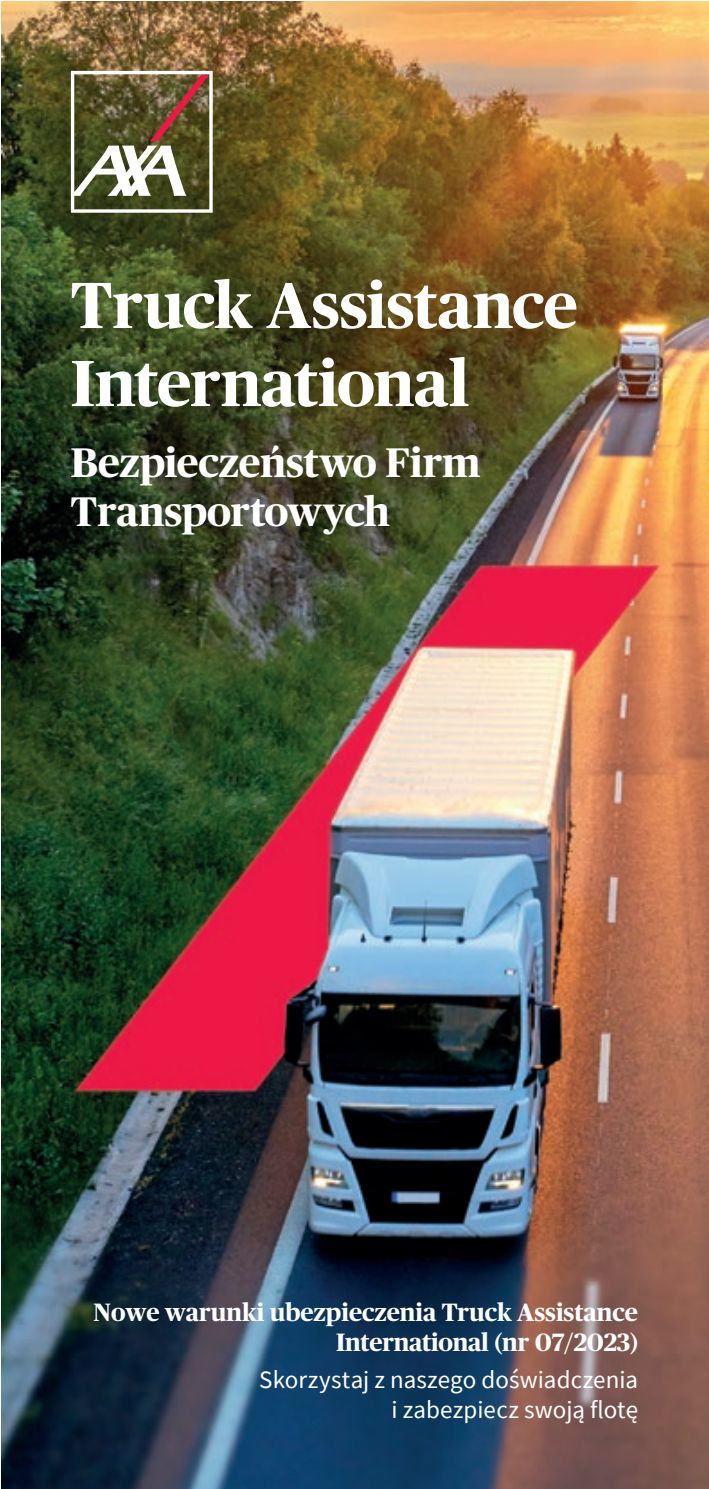
<style>
.page{position:relative;width:709px;height:1489px;background:#fff}
.page>*{position:absolute;margin:0;border:0;box-sizing:border-box;transform-origin:0 0}
.t1{font:700 65px/78px "Publico Headline";letter-spacing:-.01em;color:#fff}
.t2{font:700 41.25px/49.5px "Publico Headline";color:#fff}
.t3{font:700 25px/30px "Publico Headline";color:#fff;text-align:right}
.t4{font:25px/30px "Source Sans Pro";letter-spacing:.005em;color:#fff;text-align:right}
</style>
<div class="page">
<img style="left:1px;top:1px;width:708px;height:1487px">
<svg style="left:71px;top:71px;width:142px;height:142px"></svg>
<h1 class="t1" style="left:71px;top:262px;width:508px">Truck Assistance<br>International</h1>
<h2 class="t2" style="left:71px;top:435px;width:411px">Bezpieczeństwo Firm<br>Transportowych</h2>
<p class="t3" style="left:94px;top:1295px;width:546px">Nowe warunki ubezpieczenia Truck Assistance<br>International (nr 07/2023)</p>
<p class="t4" style="left:259px;top:1364px;width:380px">Skorzystaj z naszego doświadczenia i zabezpiecz swoją flotę</p>
</div>
